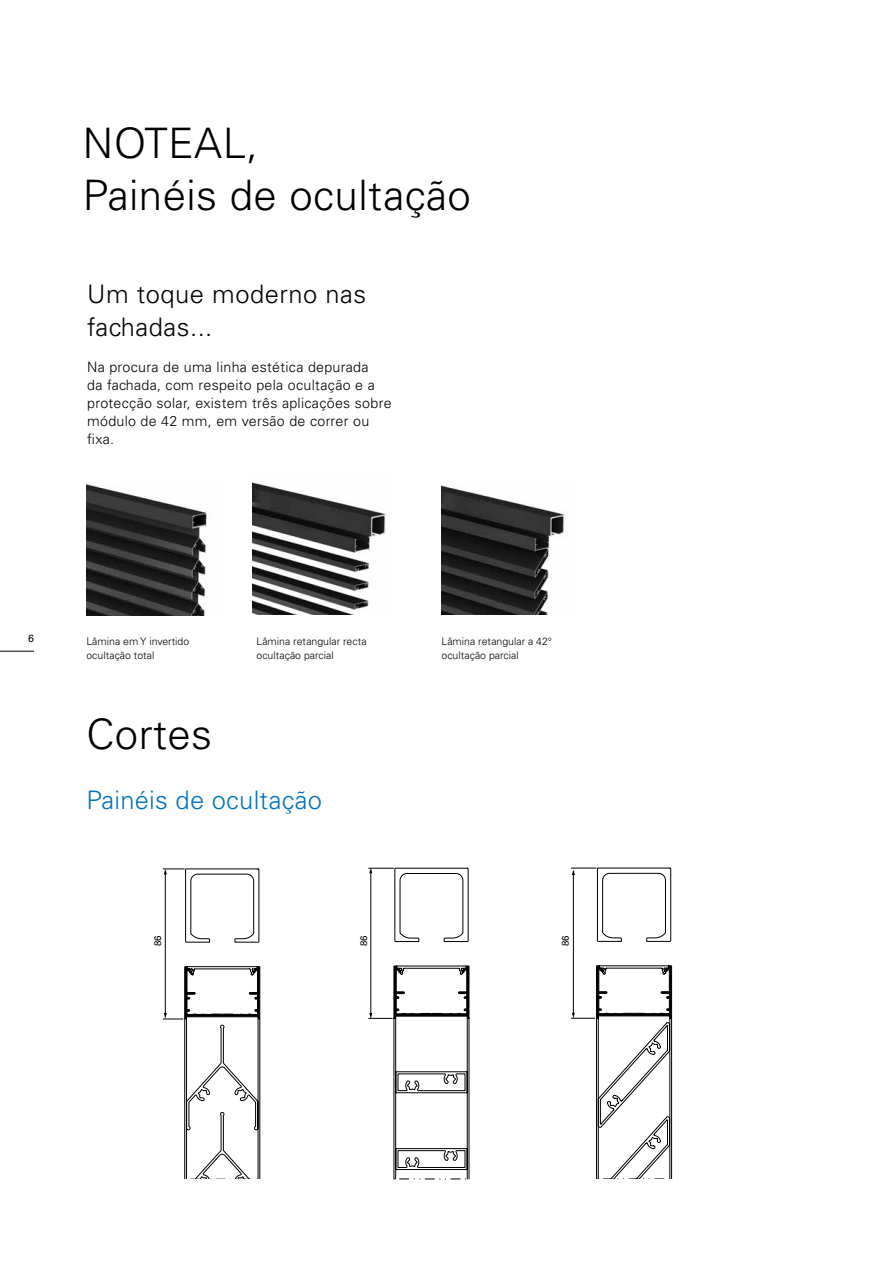
<style>
.page{position:relative;width:893px;height:1263px;background:#fff}
.page>*{position:absolute;margin:0;border:0;box-sizing:border-box;transform-origin:0 0}
.t1{font:300 42px/52.5px "Univers LT Std";letter-spacing:.01em;color:#000}
.t2{font:300 25.5px/33px "Univers LT Std";letter-spacing:.02em;color:#000}
.t3{font:300 25.5px "Univers LT Std";letter-spacing:.01em;color:#0074bc}
.t4{font:300 14.25px/18px "Univers LT Std";letter-spacing:.02em;color:#000}
.t5{font:300 10.5px/13.5px "Univers LT Std";color:#000}
.t6{font:10.5px "Univers LT Std";color:#000}
.t7{font:9.6px "Univers";color:#000}
</style>
<div class="page">
<hr style="left:0;top:651px;width:34px;height:1px;background:#000">
<img style="left:252px;top:482px;width:134px;height:132px">
<img style="left:441px;top:485px;width:124px;height:129px">
<img style="left:86px;top:484px;width:121px;height:131px">
<svg style="left:369px;top:867px;width:101px;height:313px"></svg>
<svg style="left:571px;top:867px;width:102px;height:312px"></svg>
<svg style="left:163px;top:868px;width:98px;height:311px"></svg>
<h1 class="t1" style="left:83px;top:117px;width:389px">NOTEAL,<br>Painéis de ocultação</h1>
<h2 class="t2" style="left:87px;top:278px;width:280px">Um toque moderno nas fachadas...</h2>
<p class="t4" style="left:87px;top:358px;width:306px">Na procura de uma linha estética depurada<br>da fachada, com respeito pela ocultação e a protecção solar, existem três aplicações sobre módulo de 42 mm, em versão de correr ou fixa.</p>
<p class="t6" style="left:28px;top:632px;width:7px">6</p>
<p class="t5" style="left:86px;top:635px;width:104px">Lâmina em Y invertido ocultação total</p>
<p class="t5" style="left:257px;top:635px;width:112px">Lâmina retangular recta ocultação parcial</p>
<p class="t5" style="left:441px;top:635px;width:112px">Lâmina retangular a 42° ocultação parcial</p>
<h1 class="t1" style="left:86px;top:708px;width:127px">Cortes</h1>
<h2 class="t3" style="left:86px;top:785px;width:237px">Painéis de ocultação</h2>
<p class="t7" style="left:152px;top:946px;width:12px;rotate:-90deg">86</p>
<p class="t7" style="left:358px;top:946px;width:12px;rotate:-90deg">86</p>
<p class="t7" style="left:559px;top:946px;width:12px;rotate:-90deg">86</p>
</div>
